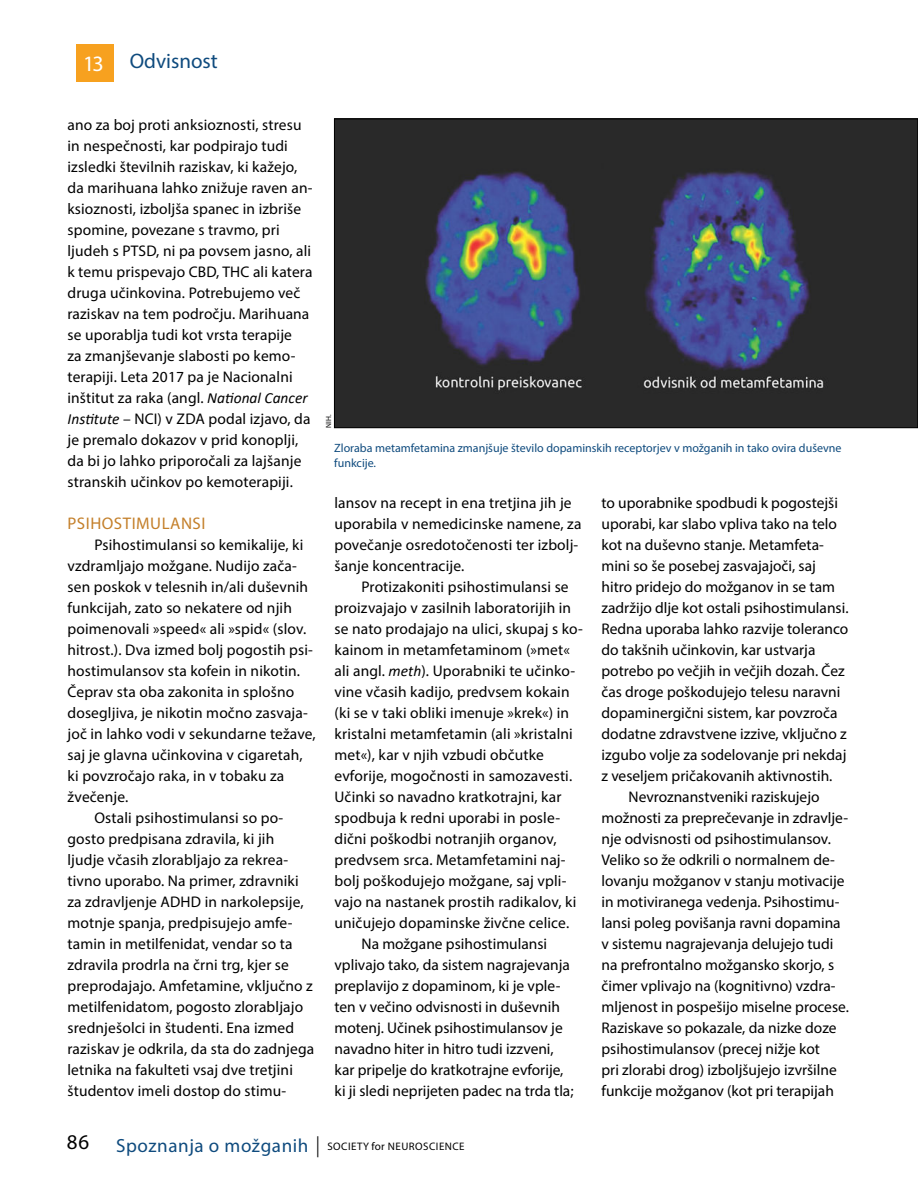
<style>
.page{position:relative;width:918px;height:1188px;background:#fff}
.page>*{position:absolute;margin:0;border:0;box-sizing:border-box;transform-origin:0 0}
.t1{font:21px "Myriad Pro";color:#0f4b7e}
.t2{font:21px "Myriad Pro";color:#000}
.t3{font:16.8px "Myriad Pro";letter-spacing:.03em;color:#c4802b}
.t4{font:15.45px/21px "Myriad Pro";letter-spacing:.01em;color:#000}
.t5{font:12px/15.8px "Myriad Pro";color:#0f4b7e}
.t6{font:10.95px "Myriad Pro";letter-spacing:.045em;color:#000}
.t7{font:7.5px "Myriad Pro";color:#000}
.s1{font-size:22.05px;color:#fff}
.s2{font-family:"Calibri";font-style:italic}
.s3{font-size:19.05px;color:#0f4b7e}
.s4{font-size:21px}
.s5{font-size:11.1px}
</style>
<div class="page">
<div style="left:76px;top:44px;width:37px;height:37px;background:#f7a11f"></div>
<img style="left:336px;top:121px;width:580px;height:305px">
<h1 class="t1" style="left:83px;top:52px;width:136px"><span class="s1">13</span> Odvisnost</h1>
<p class="t4" style="left:67px;top:115px;width:247px">ano za boj proti anksioznosti, stresu in nespe!nosti, kar podpirajo tudi izsledki številnih raziskav, ki kažejo, da marihuana lahko znižuje raven an&shy;ksioznosti, izboljša spanec in izbriše spomine, povezane s travmo, pri ljudeh s PTSD, ni pa povsem jasno, ali k temu prispevajo CBD, THC ali katera druga u!inkovina. Potrebujemo ve! raziskav na tem podro!ju. Marihuana se uporablja tudi kot vrsta terapije<br>za zmanjševanje slabosti po kemo&shy;terapiji. Leta 2017 pa je Nacionalni inštitut za raka (angl. <span class="s2">National Cancer Institute</span> – NCI) v ZDA podal izjavo, da je premalo dokazov v prid konoplji, da bi jo lahko priporo!ali za lajšanje stranskih u!inkov po kemoterapiji.</p>
<p class="t3" style="left:68px;top:516px;width:140px">PSIHOSTIMULANSI</p>
<p class="t4" style="left:94px;top:535px;width:211px">Psihostimulansi so kemikalije, ki</p>
<p class="t4" style="left:67px;top:556px;width:231px">vzdramljajo možgane. Nudijo za!a-</p>
<p class="t4" style="left:67px;top:577px;width:242px">sen poskok v telesnih in/ali duševnih</p>
<p class="t4" style="left:67px;top:598px;width:226px">funkcijah, zato so nekatere od njih</p>
<p class="t4" style="left:67px;top:619px;width:240px">poimenovali »speed« ali »spid« (slov.</p>
<p class="t4" style="left:67px;top:640px;width:247px">hitrost.). Dva izmed bolj pogostih psi-</p>
<p class="t4" style="left:67px;top:661px;width:234px">hostimulansov sta kofein in nikotin.</p>
<p class="t4" style="left:67px;top:681px;width:228px">Čeprav sta oba zakonita in splošno</p>
<p class="t4" style="left:68px;top:703px;width:242px">dosegljiva, je nikotin mo!no zasvaja-</p>
<p class="t4" style="left:67px;top:724px;width:250px">jo! in lahko vodi v sekundarne težave,</p>
<p class="t4" style="left:67px;top:745px;width:237px">saj je glavna u!inkovina v cigaretah,</p>
<p class="t4" style="left:67px;top:766px;width:218px">ki povzro!ajo raka, in v tobaku za</p>
<p class="t4" style="left:67px;top:786px;width:62px">žve!enje.</p>
<p class="t4" style="left:95px;top:808px;width:190px">Ostali psihostimulansi so po-</p>
<p class="t4" style="left:67px;top:829px;width:208px">gosto predpisana zdravila, ki jih</p>
<p class="t4" style="left:67px;top:850px;width:222px">ljudje v!asih zlorabljajo za rekrea-</p>
<p class="t4" style="left:67px;top:871px;width:233px">tivno uporabo. Na primer, zdravniki</p>
<p class="t4" style="left:67px;top:892px;width:238px">za zdravljenje ADHD in narkolepsije,</p>
<p class="t4" style="left:67px;top:913px;width:227px">motnje spanja, predpisujejo amfe-</p>
<p class="t4" style="left:67px;top:934px;width:227px">tamin in metilfenidat, vendar so ta</p>
<p class="t4" style="left:67px;top:955px;width:223px">zdravila prodrla na !rni trg, kjer se</p>
<p class="t4" style="left:67px;top:976px;width:247px">preprodajajo. Amfetamine, vklju!no z</p>
<p class="t4" style="left:67px;top:997px;width:237px">metilfenidatom, pogosto zlorabljajo</p>
<p class="t4" style="left:67px;top:1018px;width:228px">srednješolci in študenti. Ena izmed</p>
<p class="t4" style="left:67px;top:1039px;width:248px">raziskav je odkrila, da sta do zadnjega</p>
<p class="t4" style="left:67px;top:1060px;width:227px">letnika na fakulteti vsaj dve tretjini</p>
<p class="t4" style="left:67px;top:1080px;width:220px">študentov imeli dostop do stimu-</p>
<p class="t7" style="left:326px;top:428px;width:15px;rotate:-90deg">NIH.</p>
<p class="t5" style="left:334px;top:441px;width:509px">Zloraba metamfetamina zmanjšuje število dopaminskih receptorjev v možganih in tako ovira duševne funkcije.</p>
<p class="t4" style="left:334px;top:493px;width:249px">lansov na recept in ena tretjina jih je uporabila v nemedicinske namene, za pove!anje osredoto!enosti ter izbolj&shy;šanje koncentracije.</p>
<p class="t4" style="left:362px;top:577px;width:209px">Protizakoniti psihostimulansi se</p>
<p class="t4" style="left:334px;top:598px;width:238px">proizvajajo v zasilnih laboratorijih in</p>
<p class="t4" style="left:334px;top:619px;width:250px">se nato prodajajo na ulici, skupaj s ko-</p>
<p class="t4" style="left:334px;top:640px;width:237px">kainom in metamfetaminom (»met«</p>
<p class="t4" style="left:334px;top:661px;width:242px">ali angl. <span class="s2">meth</span>). Uporabniki te u!inko-</p>
<p class="t4" style="left:334px;top:682px;width:237px">vine v!asih kadijo, predvsem kokain</p>
<p class="t4" style="left:334px;top:703px;width:236px">(ki se v taki obliki imenuje »krek«) in</p>
<p class="t4" style="left:334px;top:724px;width:240px">kristalni metamfetamin (ali »kristalni</p>
<p class="t4" style="left:334px;top:745px;width:211px">met«), kar v njih vzbudi ob!utke</p>
<p class="t4" style="left:334px;top:766px;width:239px">evforije, mogo!nosti in samozavesti.</p>
<p class="t4" style="left:334px;top:787px;width:229px">U!inki so navadno kratkotrajni, kar</p>
<p class="t4" style="left:334px;top:808px;width:227px">spodbuja k redni uporabi in posle-</p>
<p class="t4" style="left:334px;top:829px;width:224px">di!ni poškodbi notranjih organov,</p>
<p class="t4" style="left:334px;top:850px;width:233px">predvsem srca. Metamfetamini naj-</p>
<p class="t4" style="left:334px;top:871px;width:233px">bolj poškodujejo možgane, saj vpli-</p>
<p class="t4" style="left:334px;top:892px;width:243px">vajo na nastanek prostih radikalov, ki</p>
<p class="t4" style="left:334px;top:913px;width:236px">uni!ujejo dopaminske živ!ne celice.</p>
<p class="t4" style="left:362px;top:934px;width:187px">Na možgane psihostimulansi</p>
<p class="t4" style="left:334px;top:955px;width:237px">vplivajo tako, da sistem nagrajevanja</p>
<p class="t4" style="left:334px;top:976px;width:227px">preplavijo z dopaminom, ki je vple-</p>
<p class="t4" style="left:334px;top:997px;width:227px">ten v ve!ino odvisnosti in duševnih</p>
<p class="t4" style="left:334px;top:1018px;width:230px">motenj. U!inek psihostimulansov je</p>
<p class="t4" style="left:334px;top:1039px;width:221px">navadno hiter in hitro tudi izzveni,</p>
<p class="t4" style="left:334px;top:1060px;width:231px">kar pripelje do kratkotrajne evforije,</p>
<p class="t4" style="left:334px;top:1081px;width:241px">ki ji sledi neprijeten padec na trda tla;</p>
<p class="t4" style="left:602px;top:493px;width:238px">to uporabnike spodbudi k pogostejši</p>
<p class="t4" style="left:602px;top:514px;width:237px">uporabi, kar slabo vpliva tako na telo</p>
<p class="t4" style="left:602px;top:535px;width:224px">kot na duševno stanje. Metamfeta-</p>
<p class="t4" style="left:601px;top:556px;width:216px">mini so še posebej zasvajajo!i, saj</p>
<p class="t4" style="left:601px;top:577px;width:235px">hitro pridejo do možganov in se tam</p>
<p class="t4" style="left:601px;top:598px;width:249px">zadržijo dlje kot ostali psihostimulansi.</p>
<p class="t4" style="left:601px;top:619px;width:248px">Redna uporaba lahko razvije toleranco</p>
<p class="t4" style="left:601px;top:640px;width:216px">do takšnih u!inkovin, kar ustvarja</p>
<p class="t4" style="left:601px;top:661px;width:245px">potrebo po ve!jih in ve!jih dozah. Čez</p>
<p class="t4" style="left:601px;top:681px;width:240px">!as droge poškodujejo telesu naravni</p>
<p class="t4" style="left:601px;top:703px;width:237px">dopaminergi!ni sistem, kar povzro!a</p>
<p class="t4" style="left:601px;top:724px;width:247px">dodatne zdravstvene izzive, vklju!no z</p>
<p class="t4" style="left:601px;top:745px;width:246px">izgubo volje za sodelovanje pri nekdaj</p>
<p class="t4" style="left:601px;top:766px;width:232px">z veseljem pri!akovanih aktivnostih.</p>
<p class="t4" style="left:629px;top:787px;width:193px">Nevroznanstveniki raziskujejo</p>
<p class="t4" style="left:601px;top:808px;width:248px">možnosti za prepre!evanje in zdravlje-</p>
<p class="t4" style="left:601px;top:829px;width:231px">nje odvisnosti od psihostimulansov.</p>
<p class="t4" style="left:601px;top:850px;width:235px">Veliko so že odkrili o normalnem de-</p>
<p class="t4" style="left:601px;top:871px;width:245px">lovanju možganov v stanju motivacije</p>
<p class="t4" style="left:601px;top:892px;width:240px">in motiviranega vedenja. Psihostimu-</p>
<p class="t4" style="left:601px;top:913px;width:241px">lansi poleg povišanja ravni dopamina</p>
<p class="t4" style="left:601px;top:934px;width:233px">v sistemu nagrajevanja delujejo tudi</p>
<p class="t4" style="left:601px;top:955px;width:234px">na prefrontalno možgansko skorjo, s</p>
<p class="t4" style="left:601px;top:975px;width:236px">!imer vplivajo na (kognitivno) vzdra-</p>
<p class="t4" style="left:601px;top:997px;width:249px">mljenost in pospešijo miselne procese.</p>
<p class="t4" style="left:601px;top:1018px;width:237px">Raziskave so pokazale, da nizke doze</p>
<p class="t4" style="left:601px;top:1039px;width:220px">psihostimulansov (precej nižje kot</p>
<p class="t4" style="left:601px;top:1060px;width:237px">pri zlorabi drog) izboljšujejo izvršilne</p>
<p class="t4" style="left:601px;top:1081px;width:234px">funkcije možganov (kot pri terapijah</p>
<h1 class="t2" style="left:67px;top:1134px;width:24px">86</h1>
<p class="t6" style="left:116px;top:1140px;width:350px"><span class="s3">Spoznanja o možganih</span> <span class="s4">|</span> SOCIETY <span class="s5">for</span> NEUROSCIENCE</p>
</div>
